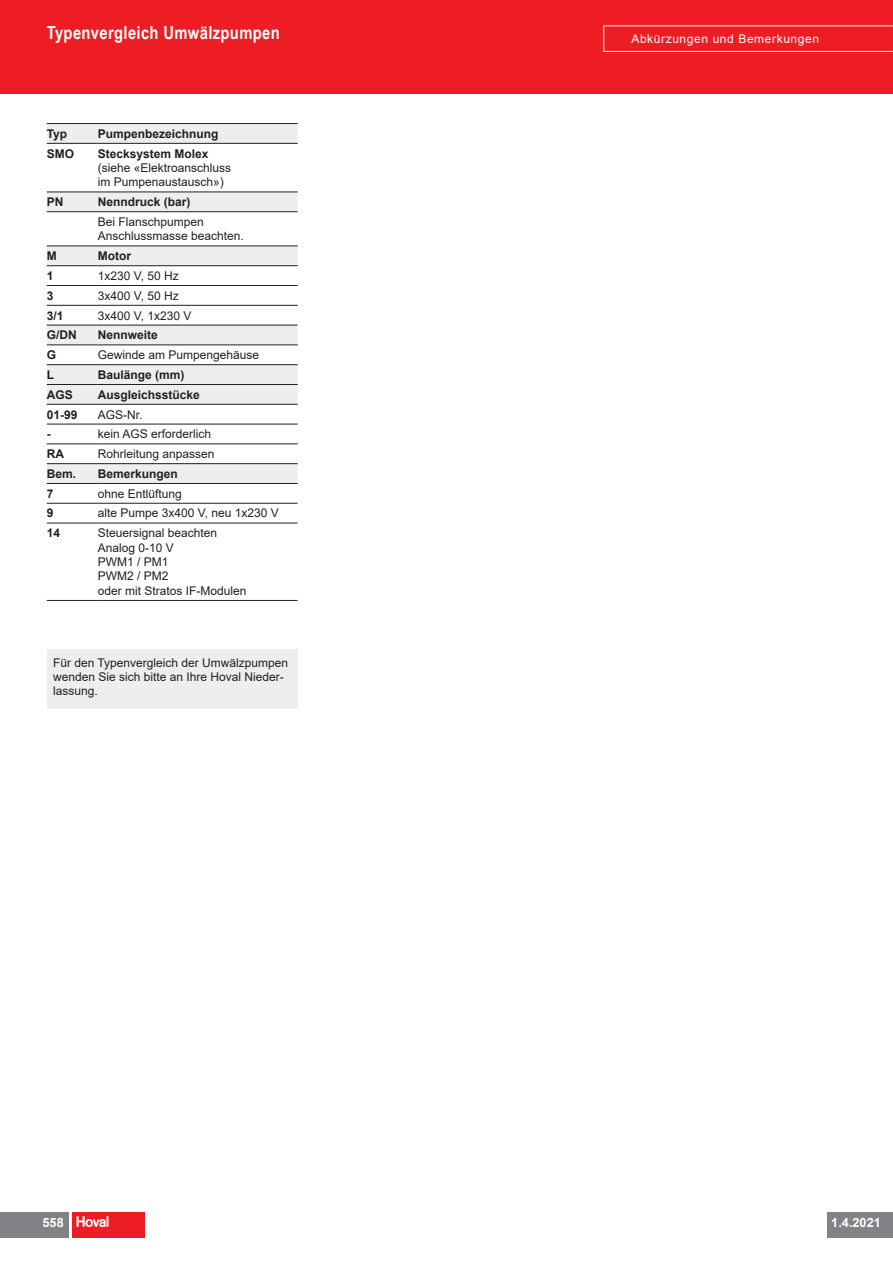
<style>
.page{position:relative;width:893px;height:1263px;background:#fff}
.page>*{position:absolute;margin:0;border:0;box-sizing:border-box;transform-origin:0 0}
.t1{font:700 18px "Arial Narrow";letter-spacing:.02em;color:#fff}
.t2{font:700 12.75px "Arial";color:#fff}
.t3{font:12px/14.4px "Arial";color:#231f20}
.t4{font:700 12px "Arial";color:#231f20}
.t5{font:12px "Arial";letter-spacing:.05em;color:#fff}
</style>
<div class="page">
<div style="left:0;top:1212px;width:68px;height:25px;background:#808285"></div>
<div style="left:72px;top:1212px;width:73px;height:25px;background:#ee1d23"></div>
<svg style="left:77px;top:1216px;width:31px;height:11px"></svg>
<div style="left:0;top:0;width:893px;height:94px;background:#ee1d23"></div>
<hr style="left:603px;top:26px;width:290px;height:1px;background:#fff">
<svg style="left:603px;top:26px;width:1px;height:25px"></svg>
<hr style="left:603px;top:51px;width:290px;height:1px;background:#fff">
<div style="left:827px;top:1212px;width:66px;height:25px;background:#808285"></div>
<svg style="left:47px;top:124px;width:251px;height:359px"></svg>
<hr style="left:47px;top:123px;width:51px;height:1px;background:#231f20">
<hr style="left:98px;top:123px;width:200px;height:1px;background:#231f20">
<hr style="left:47px;top:143px;width:51px;height:1px;background:#231f20">
<hr style="left:98px;top:143px;width:200px;height:1px;background:#231f20">
<hr style="left:47px;top:192px;width:51px;height:1px;background:#231f20">
<hr style="left:98px;top:192px;width:200px;height:1px;background:#231f20">
<hr style="left:47px;top:211px;width:51px;height:1px;background:#231f20">
<hr style="left:98px;top:211px;width:200px;height:1px;background:#231f20">
<hr style="left:47px;top:246px;width:51px;height:1px;background:#231f20">
<hr style="left:98px;top:246px;width:200px;height:1px;background:#231f20">
<hr style="left:47px;top:265px;width:51px;height:1px;background:#231f20">
<hr style="left:98px;top:265px;width:200px;height:1px;background:#231f20">
<hr style="left:47px;top:285px;width:51px;height:1px;background:#231f20">
<hr style="left:98px;top:285px;width:200px;height:1px;background:#231f20">
<hr style="left:47px;top:305px;width:51px;height:1px;background:#231f20">
<hr style="left:98px;top:305px;width:200px;height:1px;background:#231f20">
<hr style="left:47px;top:325px;width:51px;height:1px;background:#231f20">
<hr style="left:98px;top:325px;width:200px;height:1px;background:#231f20">
<hr style="left:47px;top:345px;width:51px;height:1px;background:#231f20">
<hr style="left:98px;top:345px;width:200px;height:1px;background:#231f20">
<hr style="left:47px;top:364px;width:51px;height:1px;background:#231f20">
<hr style="left:98px;top:364px;width:200px;height:1px;background:#231f20">
<hr style="left:47px;top:384px;width:51px;height:1px;background:#231f20">
<hr style="left:98px;top:384px;width:200px;height:1px;background:#231f20">
<hr style="left:47px;top:404px;width:51px;height:1px;background:#231f20">
<hr style="left:98px;top:404px;width:200px;height:1px;background:#231f20">
<hr style="left:47px;top:424px;width:51px;height:1px;background:#231f20">
<hr style="left:98px;top:424px;width:200px;height:1px;background:#231f20">
<hr style="left:47px;top:444px;width:51px;height:1px;background:#231f20">
<hr style="left:98px;top:444px;width:200px;height:1px;background:#231f20">
<hr style="left:47px;top:463px;width:51px;height:1px;background:#231f20">
<hr style="left:98px;top:463px;width:200px;height:1px;background:#231f20">
<hr style="left:47px;top:483px;width:51px;height:1px;background:#231f20">
<hr style="left:98px;top:483px;width:200px;height:1px;background:#231f20">
<hr style="left:47px;top:503px;width:51px;height:1px;background:#231f20">
<hr style="left:98px;top:503px;width:200px;height:1px;background:#231f20">
<hr style="left:47px;top:523px;width:51px;height:1px;background:#231f20">
<hr style="left:98px;top:523px;width:200px;height:1px;background:#231f20">
<hr style="left:47px;top:600px;width:51px;height:1px;background:#231f20">
<hr style="left:98px;top:600px;width:200px;height:1px;background:#231f20">
<div style="left:47px;top:649px;width:251px;height:60px;background:#eee"></div>
<h1 class="t1" style="left:47px;top:19px;width:235px">Typenvergleich Umwälzpumpen</h1>
<p class="t5" style="left:631px;top:31px;width:189px">Abkürzungen und Bemerkungen</p>
<p class="t4" style="left:47px;top:125px;width:22px">Typ</p>
<p class="t4" style="left:98px;top:125px;width:122px">Pumpenbezeichnung</p>
<p class="t4" style="left:47px;top:145px;width:29px">SMO</p>
<p class="t4" style="left:98px;top:145px;width:112px">Stecksystem Molex</p>
<p class="t3" style="left:98px;top:160px;width:135px">(siehe «Elektroanschluss im Pumpenaustausch»)</p>
<p class="t4" style="left:47px;top:194px;width:18px">PN</p>
<p class="t4" style="left:98px;top:194px;width:94px">Nenndruck (bar)</p>
<p class="t3" style="left:98px;top:214px;width:148px">Bei Flanschpumpen<br>Anschlussmasse beachten.</p>
<p class="t4" style="left:47px;top:247px;width:11px">M</p>
<p class="t4" style="left:98px;top:247px;width:35px">Motor</p>
<p class="t4" style="left:47px;top:267px;width:8px">1</p>
<p class="t3" style="left:98px;top:268px;width:82px">1x230 V, 50 Hz</p>
<p class="t4" style="left:47px;top:287px;width:8px">3</p>
<p class="t3" style="left:98px;top:288px;width:82px">3x400 V, 50 Hz</p>
<p class="t4" style="left:47px;top:307px;width:18px">3/1</p>
<p class="t3" style="left:98px;top:308px;width:95px">3x400 V, 1x230 V</p>
<p class="t4" style="left:47px;top:327px;width:32px">G/DN</p>
<p class="t4" style="left:98px;top:327px;width:62px">Nennweite</p>
<p class="t4" style="left:47px;top:346px;width:11px">G</p>
<p class="t3" style="left:98px;top:348px;width:163px">Gewinde am Pumpengehäuse</p>
<p class="t4" style="left:47px;top:366px;width:9px">L</p>
<p class="t4" style="left:98px;top:366px;width:88px">Baulänge (mm)</p>
<p class="t4" style="left:47px;top:386px;width:28px">AGS</p>
<p class="t4" style="left:98px;top:386px;width:104px">Ausgleichsstücke</p>
<p class="t4" style="left:47px;top:406px;width:32px">01-99</p>
<p class="t3" style="left:98px;top:407px;width:46px">AGS-Nr.</p>
<p class="t4" style="left:47px;top:426px;width:5px">-</p>
<p class="t3" style="left:98px;top:427px;width:115px">kein AGS erforderlich</p>
<p class="t4" style="left:47px;top:445px;width:19px">RA</p>
<p class="t3" style="left:98px;top:447px;width:118px">Rohrleitung anpassen</p>
<p class="t4" style="left:47px;top:465px;width:31px">Bem.</p>
<p class="t4" style="left:98px;top:465px;width:82px">Bemerkungen</p>
<p class="t4" style="left:47px;top:485px;width:8px">7</p>
<p class="t3" style="left:98px;top:486px;width:86px">ohne Entlüftung</p>
<p class="t4" style="left:47px;top:505px;width:8px">9</p>
<p class="t3" style="left:98px;top:506px;width:183px">alte Pumpe 3x400 V, neu 1x230 V</p>
<p class="t4" style="left:47px;top:525px;width:15px">14</p>
<p class="t3" style="left:98px;top:526px;width:150px">Steuersignal beachten<br>Analog 0-10 V<br>PWM1 / PM1<br>PWM2 / PM2<br>oder mit Stratos IF-Modulen</p>
<p class="t3" style="left:53px;top:655px;width:237px">Für den Typenvergleich der Umwälzpumpen wenden Sie sich bitte an Ihre Hoval Nieder&shy;lassung.</p>
<p class="t2" style="left:43px;top:1213px;width:23px">558</p>
<p class="t2" style="left:831px;top:1213px;width:51px">1.4.2021</p>
</div>
